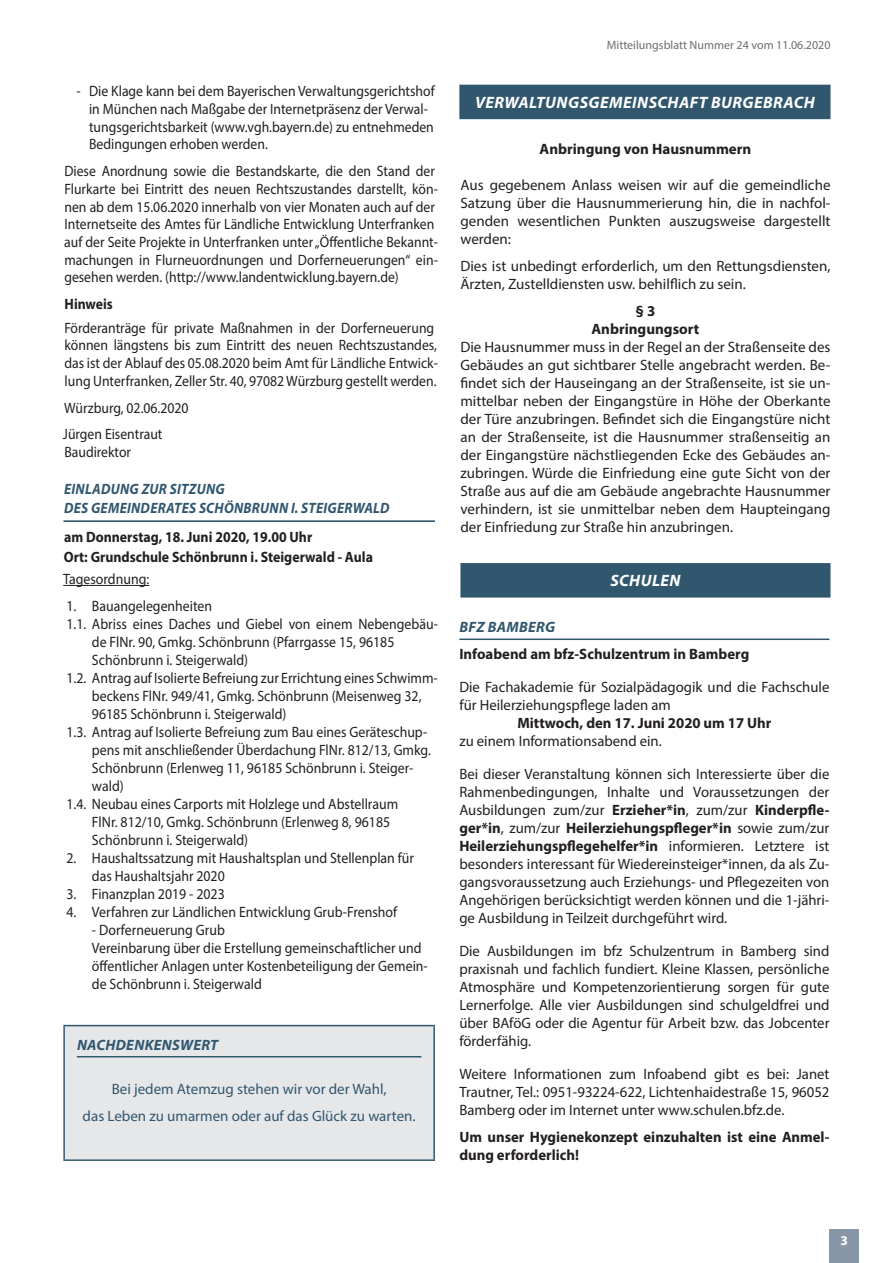
<style>
.page{position:relative;width:872px;height:1263px;background:#fff}
.page>*{position:absolute;margin:0;border:0;box-sizing:border-box;transform-origin:0 0}
.Rubrik{font:italic 700 16.5px "Myriad Pro";letter-spacing:.03em;color:#fff}
.Fließtext{font:15px/18px "Myriad Pro";color:#231f20;text-align:justify}
.Fließtext-2{font:15px/18px "Myriad Pro";color:#231f20;scale:.92 1}
.Fließtext-3{font:15px/17.7px "Myriad Pro";color:#231f20;scale:.91 1}
.Überschrift_H2{font:15px/18px "Myriad Pro";color:#231f20;text-align:justify}
.Fließtext-4{font:700 15px/18px "Myriad Pro";color:#231f20}
.Fließtext-5{font:700 15px "Myriad Pro";color:#231f20;scale:.92 1}
.Einladung{font:15px "Myriad Pro";color:#31576f}
.Überschrift_H1{font:italic 700 15px/19.5px "Myriad Pro";letter-spacing:.02em;color:#31576f;scale:.92 1}
.Überschrift_H2-2{font:700 15px "Myriad Pro";color:#231f20}
.Überschrift_H1-2{font:italic 700 15px "Myriad Pro";letter-spacing:.02em;color:#31576f}
.Fließtext-6{font:700 15px "Myriad Pro";color:#231f20;scale:.91 1}
.t1{font:700 13.5px "Myriad Pro";color:#fff}
.t2{font:12px "Myriad Pro";color:#6c6d70}
.s1{font-weight:700}
</style>
<div class="page">
<div style="left:459px;top:85px;width:371px;height:34px;background:#31576f"></div>
<hr style="left:63px;top:520px;width:372px;height:2px;background:#31576f">
<hr style="left:63px;top:585px;width:86px;height:1px;background:#231f20">
<div style="left:64px;top:1025px;width:370px;height:135px;background:#e6e7e9"></div>
<hr style="left:63px;top:1026px;width:2px;height:133px;background:#31576f">
<hr style="left:63px;top:1025px;width:372px;height:1px;background:#31576f">
<hr style="left:433px;top:1026px;width:2px;height:133px;background:#31576f">
<hr style="left:63px;top:1159px;width:372px;height:2px;background:#31576f">
<hr style="left:77px;top:1056px;width:344px;height:1px;background:#31576f">
<div style="left:460px;top:563px;width:370px;height:35px;background:#31576f"></div>
<hr style="left:459px;top:638px;width:370px;height:2px;background:#31576f">
<div style="left:829px;top:1229px;width:30px;height:34px;background:#8797a8"></div>
<p class="Fließtext-3" style="left:76px;top:82px;width:395px">- Die Klage kann bei dem Bayerischen Verwaltungsgerichtshof</p>
<p class="Fließtext-3" style="left:89px;top:100px;width:374px">in München nach Maßgabe der Internetpräsenz der Verwal-</p>
<p class="Fließtext-3" style="left:89px;top:118px;width:380px">tungsgerichtsbarkeit (www.vgh.bayern.de) zu entnehmeden</p>
<p class="Fließtext-3" style="left:89px;top:135px;width:198px">Bedingungen erhoben werden.</p>
<p class="Fließtext-3" style="left:64px;top:162px;width:412px">Diese Anordnung sowie die Bestandskarte, die den Stand der Flurkarte bei Eintritt des neuen Rechtszustandes darstellt, kön&shy;nen ab dem 15.06.2020 innerhalb von vier Monaten auch auf der Internetseite des Amtes für Ländliche Entwicklung Unterfranken auf der Seite Projekte in Unterfranken unter „Öffentliche Bekannt&shy;machungen in Flurneuordnungen und Dorferneuerungen“ ein&shy;gesehen werden. (http://www.landentwicklung.bayern.de)</p>
<p class="Fließtext-6" style="left:65px;top:294px;width:54px">Hinweis</p>
<p class="Fließtext-3" style="left:64px;top:319px;width:412px">Förderanträge für private Maßnahmen in der Dorferneuerung können längstens bis zum Eintritt des neuen Rechtszustandes, das ist der Ablauf des 05.08.2020 beim Amt für Ländliche Entwick&shy;lung Unterfranken, Zeller Str. 40, 97082 Würzburg gestellt werden.</p>
<p class="Fließtext-3" style="left:64px;top:398px;width:138px">Würzburg, 02.06.2020</p>
<p class="Fließtext-3" style="left:63px;top:425px;width:111px">Jürgen Eisentraut</p>
<p class="Fließtext-3" style="left:64px;top:443px;width:75px">Baudirektor</p>
<p class="Überschrift_H1" style="left:64px;top:479px;width:355px">EINLADUNG ZUR SITZUNG<br>DES GEMEINDERATES SCHÖNBRUNN I. STEIGERWALD</p>
<p class="Fließtext-5" style="left:64px;top:527px;width:271px">am Donnerstag, 18. Juni 2020, 19.00 Uhr</p>
<p class="Fließtext-5" style="left:64px;top:547px;width:338px">Ort: Grundschule Schönbrunn i. Steigerwald - Aula</p>
<p class="Fließtext-2" style="left:63px;top:570px;width:95px">Tagesordnung:</p>
<p class="Fließtext-2" style="left:66px;top:597px;width:160px">1. Bauangelegenheiten</p>
<p class="Fließtext-2" style="left:92px;top:615px;width:377px;text-indent:-26px">1.1. Abriss eines Daches und Giebel von einem Nebengebäu&shy;de FlNr. 90, Gmkg. Schönbrunn (Pfarrgasse 15, 96185<br>Schönbrunn i. Steigerwald)</p>
<p class="Fließtext-2" style="left:66px;top:669px;width:405px">1.2. Antrag auf Isolierte Befreiung zur Errichtung eines Schwimm-</p>
<p class="Fließtext-2" style="left:92px;top:687px;width:360px">beckens FlNr. 949/41, Gmkg. Schönbrunn (Meisenweg 32,<br>96185 Schönbrunn i. Steigerwald)</p>
<p class="Fließtext-2" style="left:92px;top:723px;width:370px;text-indent:-26px">1.3. Antrag auf Isolierte Befreiung zum Bau eines Geräteschup&shy;pens mit anschließender Überdachung FlNr. 812/13, Gmkg.<br>Schönbrunn (Erlenweg 11, 96185 Schönbrunn i. Steiger&shy;wald)</p>
<p class="Fließtext-2" style="left:66px;top:795px;width:362px">1.4. Neubau eines Carports mit Holzlege und Abstellraum</p>
<p class="Fließtext-2" style="left:92px;top:813px;width:326px">FlNr. 812/10, Gmkg. Schönbrunn (Erlenweg 8, 96185<br>Schönbrunn i. Steigerwald)</p>
<p class="Fließtext-2" style="left:92px;top:849px;width:351px;text-indent:-26px">2. Haushaltssatzung mit Haushaltsplan und Stellenplan für das Haushaltsjahr 2020</p>
<p class="Fließtext-2" style="left:66px;top:885px;width:174px">3. Finanzplan 2019 - 2023</p>
<p class="Fließtext-2" style="left:66px;top:903px;width:361px">4. Verfahren zur Ländlichen Entwicklung Grub-Frenshof</p>
<p class="Fließtext-2" style="left:92px;top:921px;width:146px">- Dorferneuerung Grub</p>
<p class="Fließtext-2" style="left:92px;top:939px;width:366px">Vereinbarung über die Erstellung gemeinschaftlicher und öffentlicher Anlagen unter Kostenbeteiligung der Gemein&shy;de Schönbrunn i. Steigerwald</p>
<p class="Überschrift_H1-2" style="left:77px;top:1035px;width:143px">NACHDENKENSWERT</p>
<p class="Einladung" style="left:112px;top:1080px;width:276px">Bei jedem Atemzug stehen wir vor der Wahl,</p>
<p class="Einladung" style="left:83px;top:1107px;width:334px">das Leben zu umarmen oder auf das Glück zu warten.</p>
<p class="t2" style="left:607px;top:38px;width:225px">Mitteilungsblatt Nummer 24 vom 11.06.2020</p>
<p class="Rubrik" style="left:475px;top:92px;width:341px">VERWALTUNGSGEMEINSCHAFT BURGEBRACH</p>
<p class="Überschrift_H2-2" style="left:539px;top:139px;width:213px">Anbringung von Hausnummern</p>
<p class="Überschrift_H2" style="left:460px;top:175px;width:371px">Aus gegebenem Anlass weisen wir auf die gemeindliche Satzung über die Hausnummerierung hin, die in nachfol&shy;genden wesentlichen Punkten auszugsweise dargestellt werden:</p>
<p class="Überschrift_H2" style="left:460px;top:256px;width:371px">Dies ist unbedingt erforderlich, um den Rettungsdiensten,<br>Ärzten, Zustelldiensten usw. behilflich zu sein.</p>
<p class="Überschrift_H2-2" style="left:635px;top:301px;width:21px">§ 3</p>
<p class="Überschrift_H2-2" style="left:591px;top:319px;width:109px">Anbringungsort</p>
<p class="Überschrift_H2" style="left:460px;top:337px;width:371px">Die Hausnummer muss in der Regel an der Straßenseite des Gebäudes an gut sichtbarer Stelle angebracht werden. Be&shy;findet sich der Hauseingang an der Straßenseite, ist sie un&shy;mittelbar neben der Eingangstüre in Höhe der Oberkante der Türe anzubringen. Befindet sich die Eingangstüre nicht an der Straßenseite, ist die Hausnummer straßenseitig an der Eingangstüre nächstliegenden Ecke des Gebäudes an&shy;zubringen. Würde die Einfriedung eine gute Sicht von der Straße aus auf die am Gebäude angebrachte Hausnummer verhindern, ist sie unmittelbar neben dem Haupteingang der Einfriedung zur Straße hin anzubringen.</p>
<p class="Rubrik" style="left:610px;top:570px;width:72px">SCHULEN</p>
<p class="Überschrift_H1-2" style="left:459px;top:617px;width:97px">BFZ BAMBERG</p>
<p class="Fließtext-4" style="left:459px;top:644px;width:291px">Infoabend am bfz-Schulzentrum in Bamberg</p>
<p class="Fließtext" style="left:459px;top:677px;width:371px">Die Fachakademie für Sozialpädagogik und die Fachschule für Heilerziehungspflege laden am</p>
<p class="Fließtext-4" style="left:517px;top:713px;width:255px">Mittwoch, den 17. Juni 2020 um 17 Uhr</p>
<p class="Fließtext" style="left:459px;top:731px;width:204px">zu einem Informationsabend ein.</p>
<p class="Fließtext" style="left:459px;top:764px;width:371px">Bei dieser Veranstaltung können sich Interessierte über die Rahmenbedingungen, Inhalte und Voraussetzungen der Ausbildungen zum/zur <span class="s1">Erzieher*in</span>, zum/zur <span class="s1">Kinderpfle&shy;ger*in</span>, zum/zur <span class="s1">Heilerziehungspfleger*in</span> sowie zum/zur <span class="s1">Heilerziehungspflegehelfer*in</span> informieren. Letztere ist besonders interessant für Wiedereinsteiger*innen, da als Zu&shy;gangsvoraussetzung auch Erziehungs- und Pflegezeiten von Angehörigen berücksichtigt werden können und die 1-jähri&shy;ge Ausbildung in Teilzeit durchgeführt wird.</p>
<p class="Fließtext" style="left:459px;top:941px;width:371px">Die Ausbildungen im bfz Schulzentrum in Bamberg sind praxisnah und fachlich fundiert. Kleine Klassen, persönliche Atmosphäre und Kompetenzorientierung sorgen für gute Lernerfolge. Alle vier Ausbildungen sind schulgeldfrei und über BAföG oder die Agentur für Arbeit bzw. das Jobcenter förderfähig.</p>
<p class="Fließtext" style="left:459px;top:1064px;width:371px">Weitere Informationen zum Infoabend gibt es bei: Janet Trautner, Tel.: 0951-93224-622, Lichtenhaidestraße 15, 96052<br>Bamberg oder im Internet unter www.schulen.bfz.de.</p>
<p class="Fließtext-4" style="left:459px;top:1127px;width:371px">Um unser Hygienekonzept einzuhalten ist eine Anmel&shy;dung erforderlich!</p>
<p class="t1" style="left:840px;top:1231px;width:9px">3</p>
</div>
